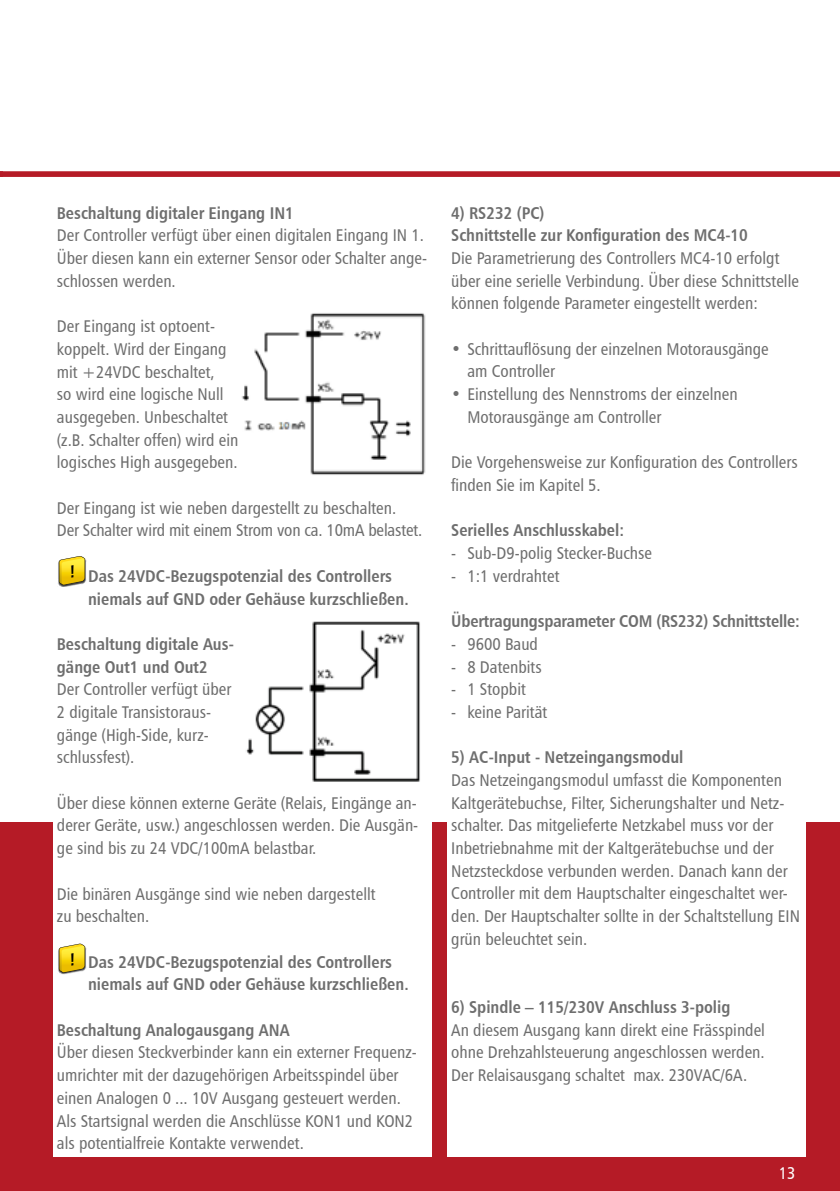
<style>
.page{position:relative;width:840px;height:1191px;background:#fff}
.page>*{position:absolute;margin:0;border:0;box-sizing:border-box;transform-origin:0 0}
.t1{font:17px/22.6px "Humanist 777 BT Roman Condensed B";color:#6e6e6e}
.t2{font:17px/22.6px "Humanist 777 BT Bold Condensed B";color:#6e6e6e}
.t3{font:17px "Humanist 777 BT Roman Condensed B";color:#fff}
</style>
<div class="page">
<div style="left:0;top:822px;width:839px;height:369px;background:#b51b26"></div>
<div style="left:0;top:171px;width:839px;height:6px;background:#b51b26"></div>
<div style="left:53px;top:195px;width:378px;height:961px;background:#fff"></div>
<img style="left:241px;top:313px;width:185px;height:162px">
<img style="left:246px;top:621px;width:174px;height:161px">
<div style="left:447px;top:195px;width:358px;height:961px;background:#fff"></div>
<img style="left:58px;top:558px;width:28px;height:29px">
<img style="left:58px;top:946px;width:28px;height:28px">
<svg style="left:59px;top:556px;width:26px;height:29px"></svg>
<svg style="left:59px;top:943px;width:26px;height:29px"></svg>
<p class="t2" style="left:57px;top:201px;width:238px">Beschaltung digitaler Eingang IN1</p>
<p class="t1" style="left:57px;top:224px;width:371px">Der Controller verfügt über einen digitalen Eingang IN 1.<br>Über diesen kann ein externer Sensor oder Schalter ange&shy;schlossen werden.</p>
<p class="t1" style="left:57px;top:315px;width:183px">Der Eingang ist optoent&shy;koppelt. Wird der Eingang mit +24VDC beschaltet,<br>so wird eine logische Null ausgegeben. Unbeschaltet (z.B. Schalter offen) wird ein logisches High ausgegeben.</p>
<p class="t1" style="left:57px;top:496px;width:366px">Der Eingang ist wie neben dargestellt zu beschalten.<br>Der Schalter wird mit einem Strom von ca. 10mA belastet.</p>
<p class="t2" style="left:88px;top:564px;width:322px">Das 24VDC-Bezugspotenzial des Controllers niemals auf GND oder Gehäuse kurzschließen.</p>
<p class="t2" style="left:57px;top:632px;width:178px">Beschaltung digitale Aus&shy;gänge Out1 und Out2</p>
<p class="t1" style="left:57px;top:678px;width:176px">Der Controller verfügt über<br>2 digitale Transistoraus&shy;gänge (High-Side, kurz&shy;schlussfest).</p>
<p class="t1" style="left:57px;top:791px;width:362px;text-align:justify">Über diese können externe Geräte (Relais, Eingänge an&shy;derer Geräte, usw.) angeschlossen werden. Die Ausgän&shy;ge sind bis zu 24 VDC/100mA belastbar.</p>
<p class="t1" style="left:57px;top:882px;width:320px">Die binären Ausgänge sind wie neben dargestellt zu beschalten.</p>
<p class="t2" style="left:88px;top:950px;width:322px">Das 24VDC-Bezugspotenzial des Controllers niemals auf GND oder Gehäuse kurzschließen.</p>
<p class="t2" style="left:57px;top:1018px;width:234px">Beschaltung Analogausgang ANA</p>
<p class="t1" style="left:57px;top:1041px;width:361px">Über diesen Steckverbinder kann ein externer Frequenz&shy;umrichter mit der dazugehörigen Arbeitsspindel über einen Analogen 0 ... 10V Ausgang gesteuert werden.<br>Als Startsignal werden die Anschlüsse KON1 und KON2 als potentialfreie Kontakte verwendet.</p>
<p class="t2" style="left:451px;top:201px;width:298px">4) RS232 (PC)<br>Schnittstelle zur Konfiguration des MC4-10</p>
<p class="t1" style="left:451px;top:246px;width:349px">Die Parametrierung des Controllers MC4-10 erfolgt über eine serielle Verbindung. Über diese Schnittstelle können folgende Parameter eingestellt werden:</p>
<p class="t1" style="left:467px;top:337px;width:303px;text-indent:-16px">• Schrittauflösung der einzelnen Motorausgänge am Controller</p>
<p class="t1" style="left:467px;top:382px;width:271px;text-indent:-16px">• Einstellung des Nennstroms der einzelnen<br>Motorausgänge am Controller</p>
<p class="t1" style="left:451px;top:451px;width:348px">Die Vorgehensweise zur Konfiguration des Controllers finden Sie im Kapitel 5.</p>
<p class="t2" style="left:451px;top:519px;width:174px">Serielles Anschlusskabel:</p>
<p class="t1" style="left:451px;top:541px;width:202px">- Sub-D9-polig Stecker-Buchse</p>
<p class="t1" style="left:451px;top:564px;width:110px">- 1:1 verdrahtet</p>
<p class="t2" style="left:451px;top:609px;width:350px">Übertragungsparameter COM (RS232) Schnittstelle:</p>
<p class="t1" style="left:451px;top:632px;width:88px">- 9600 Baud</p>
<p class="t1" style="left:451px;top:655px;width:92px">- 8 Datenbits</p>
<p class="t1" style="left:451px;top:677px;width:76px">- 1 Stopbit</p>
<p class="t1" style="left:451px;top:700px;width:97px">- keine Parität</p>
<p class="t2" style="left:451px;top:745px;width:233px">5) AC-Input - Netzeingangsmodul</p>
<p class="t1" style="left:451px;top:768px;width:350px">Das Netzeingangsmodul umfasst die Komponenten Kaltgerätebuchse, Filter, Sicherungshalter und Netz&shy;schalter. Das mitgelieferte Netzkabel muss vor der Inbetriebnahme mit der Kaltgerätebuchse und der Netzsteckdose verbunden werden. Danach kann der Controller mit dem Hauptschalter eingeschaltet wer&shy;den. Der Hauptschalter sollte in der Schaltstellung EIN grün beleuchtet sein.</p>
<p class="t2" style="left:451px;top:995px;width:280px">6) Spindle – 115/230V Anschluss 3-polig</p>
<p class="t1" style="left:451px;top:1018px;width:315px;text-align:justify">An diesem Ausgang kann direkt eine Frässpindel ohne Drehzahlsteuerung angeschlossen werden.<br>Der Relaisausgang schaltet max. 230VAC/6A.</p>
<p class="t3" style="left:778px;top:1162px;width:18px">13</p>
</div>
